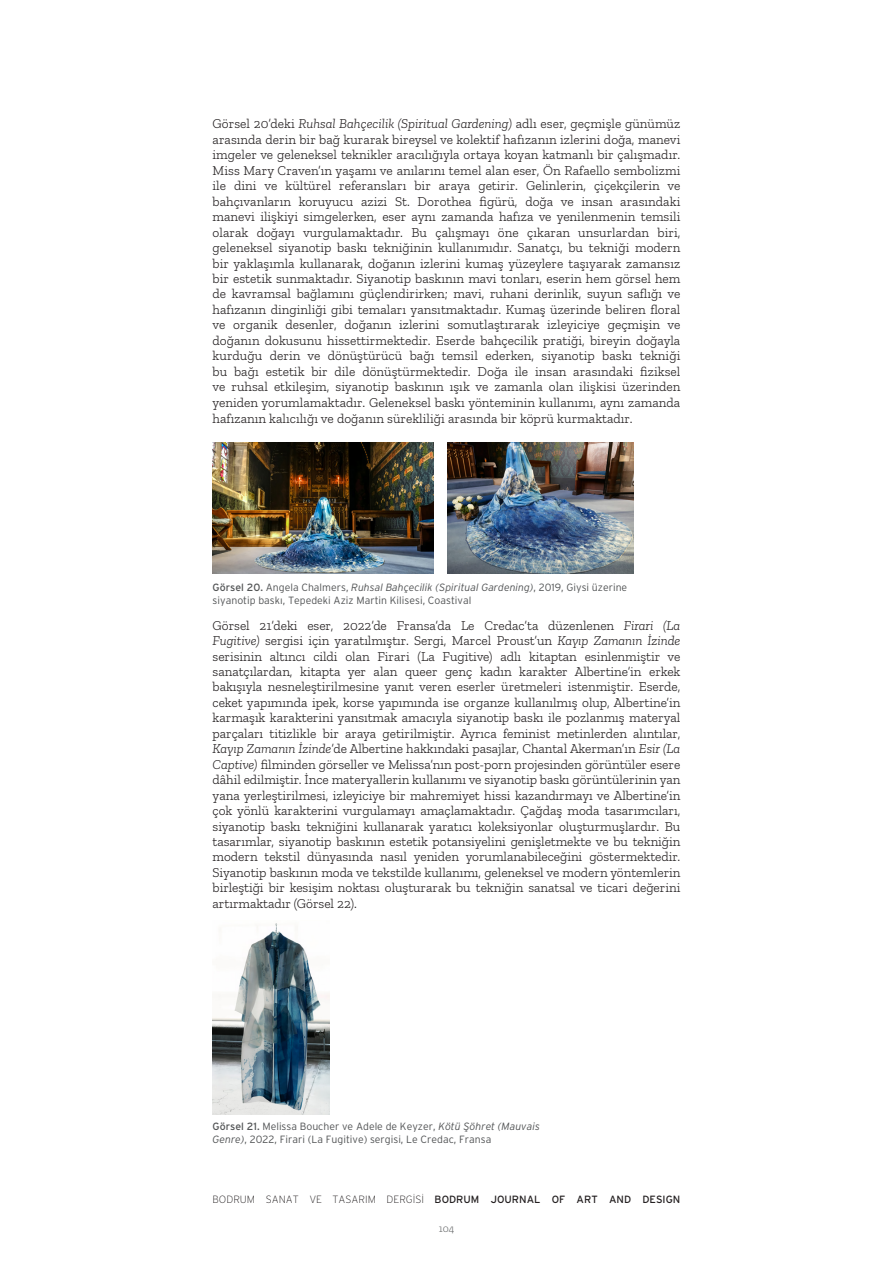
<style>
.page{position:relative;width:893px;height:1263px;background:#fff}
.page>*{position:absolute;margin:0;border:0;box-sizing:border-box;transform-origin:0 0}
.ana_metin{font:300 13.5px/15.5px "Zilla Slab";letter-spacing:-.005em;color:#231f20;text-align:justify}
.gorsel_etiketi{font:300 10.5px/12.6px "Interstate";color:#525455}
.t1{font:200 10.5px "Interstate";color:#231f20}
.t2{font:300 10.5px "Zilla Slab";color:#626465}
.s1{font-style:italic}
.s2{font-weight:400}
</style>
<div class="page">
<img style="left:213px;top:442px;width:221px;height:131px">
<img style="left:448px;top:442px;width:186px;height:131px">
<img style="left:213px;top:923px;width:117px;height:191px">
<p class="ana_metin" style="left:213px;top:116px;width:469px">Görsel 20’deki <span class="s1">Ruhsal Bahçecilik (Spiritual Gardening)</span> adlı eser, geçmişle günümüz arasında derin bir bağ kurarak bireysel ve kolektif hafızanın izlerini doğa, manevi imgeler ve geleneksel teknikler aracılığıyla ortaya koyan katmanlı bir çalışmadır.<br>Miss Mary Craven’ın yaşamı ve anılarını temel alan eser, Ön Rafaello sembolizmi ile dini ve kültürel referansları bir araya getirir. Gelinlerin, çiçekçilerin ve bahçıvanların koruyucu azizi St. Dorothea figürü, doğa ve insan arasındaki manevi ilişkiyi simgelerken, eser aynı zamanda hafıza ve yenilenmenin temsili olarak doğayı vurgulamaktadır. Bu çalışmayı öne çıkaran unsurlardan biri, geleneksel siyanotip baskı tekniğinin kullanımıdır. Sanatçı, bu tekniği modern bir yaklaşımla kullanarak, doğanın izlerini kumaş yüzeylere taşıyarak zamansız bir estetik sunmaktadır. Siyanotip baskının mavi tonları, eserin hem görsel hem de kavramsal bağlamını güçlendirirken; mavi, ruhani derinlik, suyun saflığı ve hafızanın dinginliği gibi temaları yansıtmaktadır. Kumaş üzerinde beliren floral ve organik desenler, doğanın izlerini somutlaştırarak izleyiciye geçmişin ve doğanın dokusunu hissettirmektedir. Eserde bahçecilik pratiği, bireyin doğayla kurduğu derin ve dönüştürücü bağı temsil ederken, siyanotip baskı tekniği bu bağı estetik bir dile dönüştürmektedir. Doğa ile insan arasındaki fiziksel ve ruhsal etkileşim, siyanotip baskının ışık ve zamanla olan ilişkisi üzerinden yeniden yorumlamaktadır. Geleneksel baskı yönteminin kullanımı, aynı zamanda hafızanın kalıcılığı ve doğanın sürekliliği arasında bir köprü kurmaktadır.</p>
<p class="gorsel_etiketi" style="left:213px;top:581px;width:416px"><span class="s2">Görsel 20.</span> Angela Chalmers, <span class="s1">Ruhsal Bahçecilik (Spiritual Gardening)</span>, 2019, Giysi üzerine siyanotip baskı, Tepedeki Aziz Martin Kilisesi, Coastival</p>
<p class="ana_metin" style="left:213px;top:617px;width:469px">Görsel 21’deki eser, 2022’de Fransa’da Le Credac’ta düzenlenen <span class="s1">Firari (La Fugitive)</span> sergisi için yaratılmıştır. Sergi, Marcel Proust’un <span class="s1">Kayıp Zamanın İzinde </span>serisinin altıncı cildi olan Firari (La Fugitive) adlı kitaptan esinlenmiştir ve sanatçılardan, kitapta yer alan queer genç kadın karakter Albertine’in erkek bakışıyla nesneleştirilmesine yanıt veren eserler üretmeleri istenmiştir. Eserde, ceket yapımında ipek, korse yapımında ise organze kullanılmış olup, Albertine’in karmaşık karakterini yansıtmak amacıyla siyanotip baskı ile pozlanmış materyal parçaları titizlikle bir araya getirilmiştir. Ayrıca feminist metinlerden alıntılar, <span class="s1">Kayıp Zamanın İzinde</span>’de Albertine hakkındaki pasajlar, Chantal Akerman’ın <span class="s1">Esir (La Captive)</span> filminden görseller ve Melissa’nın post-porn projesinden görüntüler esere dâhil edilmiştir. İnce materyallerin kullanımı ve siyanotip baskı görüntülerinin yan yana yerleştirilmesi, izleyiciye bir mahremiyet hissi kazandırmayı ve Albertine’in çok yönlü karakterini vurgulamayı amaçlamaktadır. Çağdaş moda tasarımcıları, siyanotip baskı tekniğini kullanarak yaratıcı koleksiyonlar oluşturmuşlardır. Bu tasarımlar, siyanotip baskının estetik potansiyelini genişletmekte ve bu tekniğin modern tekstil dünyasında nasıl yeniden yorumlanabileceğini göstermektedir.<br>Siyanotip baskının moda ve tekstilde kullanımı, geleneksel ve modern yöntemlerin birleştiği bir kesişim noktası oluşturarak bu tekniğin sanatsal ve ticari değerini artırmaktadır (Görsel 22).</p>
<p class="gorsel_etiketi" style="left:213px;top:1120px;width:329px"><span class="s2">Görsel 21.</span> Melissa Boucher ve Adele de Keyzer, <span class="s1">Kötü Şöhret (Mauvais<br>Genre)</span>, 2022, Firari (La Fugitive) sergisi, Le Credac, Fransa</p>
<p class="t1" style="left:213px;top:1193px;width:469px">BODRUM SANAT VE TASARIM DERGİSİ <span class="s2">BODRUM JOURNAL OF ART AND DESIGN</span></p>
<p class="t2" style="left:439px;top:1223px;width:17px">104</p>
</div>
